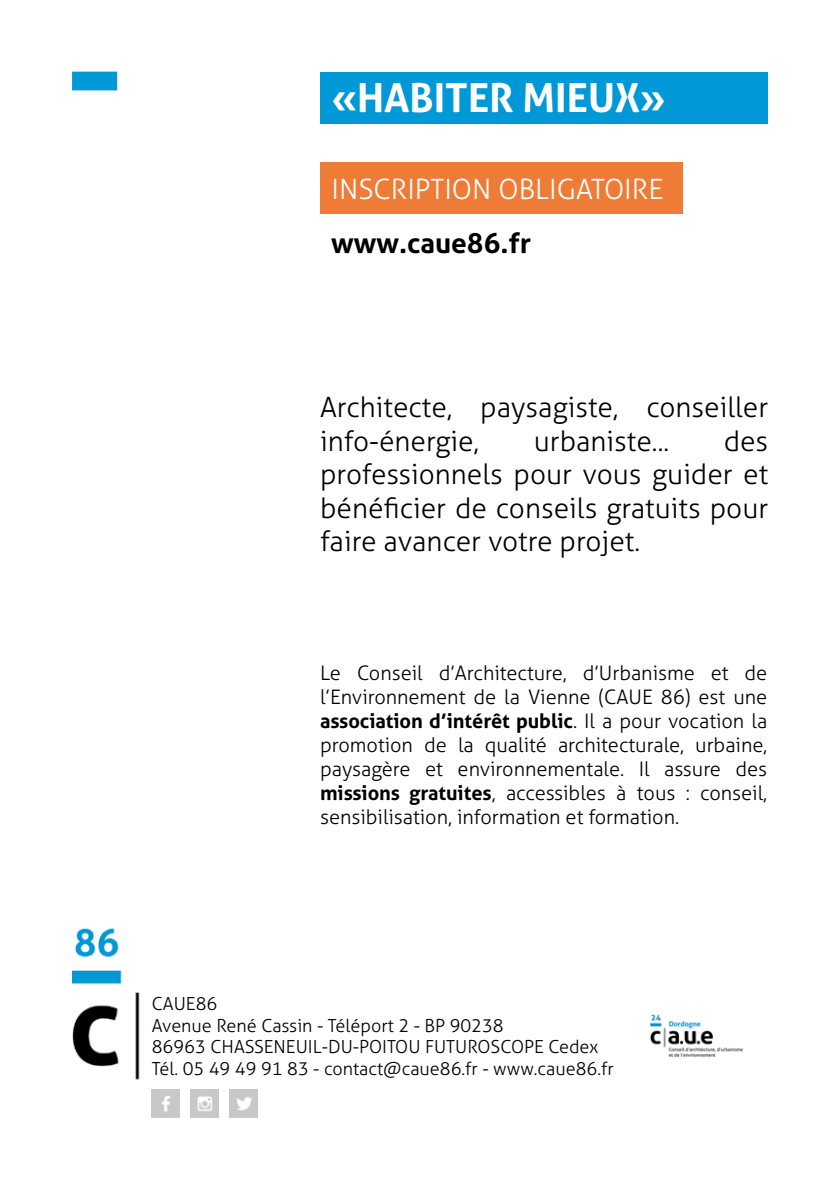
<style>
.page{position:relative;width:840px;height:1191px;background:#fff}
.page>*{position:absolute;margin:0;border:0;box-sizing:border-box;transform-origin:0 0}
.t1{font:60px "cauetest 3";color:#0098d7}
.t2{font:700 40px "Aller";color:#fff}
.t3{font:300 28px/33.6px "Aller";color:#000}
.t4{font:300 28px "Aller";color:#fff}
.t5{font:700 28px "Aller";color:#000}
.t6{font:300 20px/24px "Aller";letter-spacing:-.005em;color:#000;text-align:justify}
.t7{font:300 18px/21.6px "Aller";color:#000}
.s1{font-weight:700}
</style>
<div class="page">
<img style="left:72px;top:928px;width:68px;height:152px">
<img style="left:151px;top:1089px;width:29px;height:28px">
<img style="left:190px;top:1089px;width:28px;height:28px">
<img style="left:229px;top:1089px;width:28px;height:28px">
<div style="left:320px;top:72px;width:447px;height:51px;background:#0098d7"></div>
<div style="left:320px;top:163px;width:361px;height:51px;background:#ee7c36"></div>
<img style="left:649px;top:1014px;width:94px;height:43px">
<h1 class="t1" style="left:72px;top:35px;width:61px">_</h1>
<h2 class="t2" style="left:331px;top:73px;width:335px">«Habiter mieux»</h2>
<h3 class="t4" style="left:331px;top:172px;width:16px">inscription</h3>
<h3 class="t4" style="left:498px;top:172px;width:166px">OBLIGATOIRE</h3>
<h3 class="t5" style="left:331px;top:225px;width:201px">www.caue86.fr</h3>
<h3 class="t3" style="left:320px;top:390px;width:449px">Architecte, paysagiste, conseiller info-énergie,</h3>
<h3 class="t3" style="left:320px;top:424px;width:449px;text-align:justify;text-indent:403px">des professionnels pour vous guider et bénéficier de conseils gratuits pour faire avancer votre projet.</h3>
<h3 class="t3" style="left:533px;top:424px;width:137px">urbaniste...</h3>
<p class="t6" style="left:320px;top:660px;width:448px">Le Conseil d’Architecture, d’Urbanisme et de l’Environnement de la Vienne (CAUE 86) est une <span class="s1">association d’intérêt public</span>. Il a pour vocation la promotion de la qualité architecturale, urbaine, paysagère et environnementale. Il assure des <span class="s1">missions gratuites</span>, accessibles à tous : conseil, sensibilisation, information et formation.</p>
<p class="t7" style="left:152px;top:992px;width:463px">CAUE86<br>Avenue René Cassin - Téléport 2 - BP 90238<br>86963 CHASSENEUIL-DU-POITOU FUTUROSCOPE Cedex Tél. 05 49 49 91 83 - contact@caue86.fr - www.caue86.fr</p>
</div>
